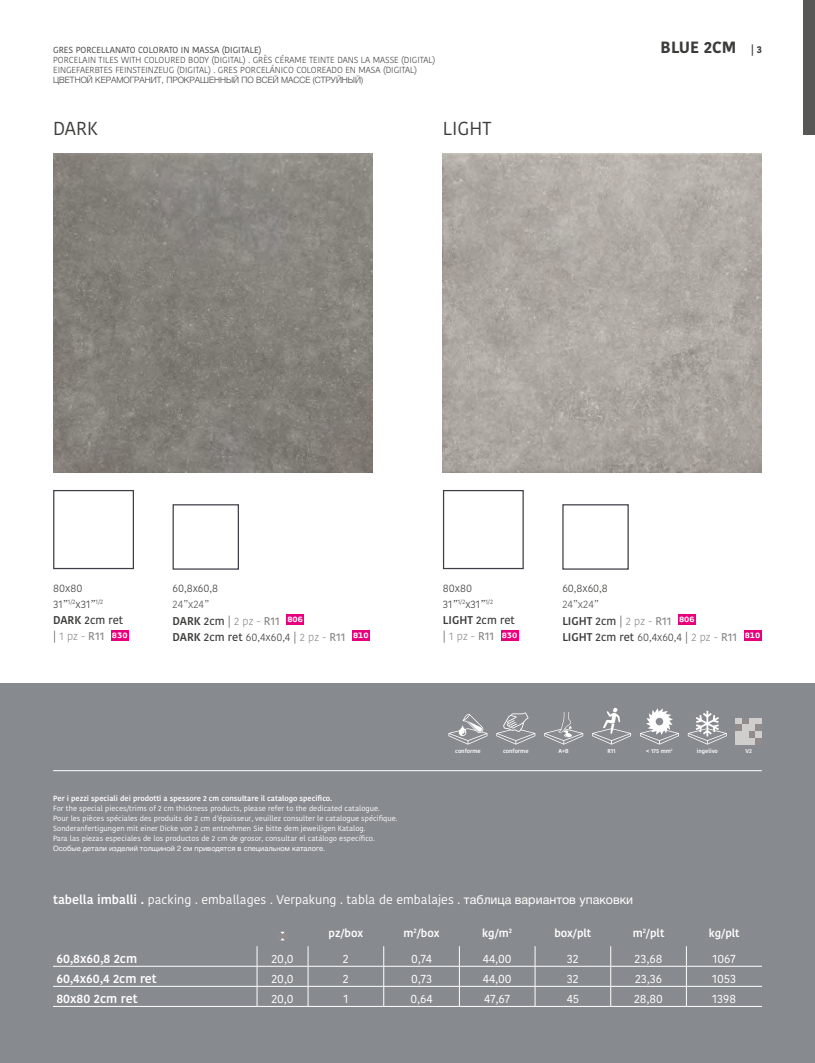
<style>
.page{position:relative;width:815px;height:1063px;background:#fff}
.page>*{position:absolute;margin:0;border:0;box-sizing:border-box;transform-origin:0 0}
.t1{font:18.75px "Kohinoor Bangla";color:#3c3c3b}
.t2{font:700 16.25px "Kohinoor Bangla";color:#3c3c3b}
.t3{font:12.5px "Kohinoor Bangla";color:#fff}
.t4{font:12.38px "Kohinoor Bangla";color:#fff}
.t5{font:600 12.38px "Kohinoor Bangla";color:#fff}
.t6{font:300 11.25px/16.2px "Kohinoor Bangla";color:#3c3c3b}
.t7{font:600 11.12px "Kohinoor Bangla";color:#fff}
.t8{font:700 10px "Kohinoor Bangla";color:#3c3c3b}
.t9{font:300 8.75px/10px "Kohinoor Bangla";color:#3c3c3b}
.t10{font:300 8.75px "Helvetica Neue LTCYR";color:#3c3c3b}
.t11{font:8.75px "Kohinoor Bangla";color:#3c3c3b}
.t12{font:7.5px/10px "Kohinoor Bangla";color:#fff}
.t13{font:600 7.5px "Kohinoor Bangla";color:#fff}
.t14{font:7.5px "Helvetica Neue LTCYR";color:#fff}
.t15{font:600 5.75px "Kohinoor Bangla";color:#fff}
.t16{font:600 3.38px "Kohinoor Bangla";color:#fff}
.s1{font-weight:600}
.s2{font-weight:500}
.s3{color:#878787}
.s4{font-weight:500;color:#878787}
.s5{color:#575756}
.s6{font-family:"Helvetica Neue LTCYR"}
</style>
<div class="page">
<div style="left:803px;top:0;width:12px;height:135px;background:#575756"></div>
<div style="left:0;top:684px;width:815px;height:379px;background:#878a8e"></div>
<hr style="left:53px;top:770px;width:709px;height:1px;background:#fff">
<hr style="left:53px;top:966px;width:204px;height:1px;background:#fff">
<hr style="left:257px;top:966px;width:51px;height:1px;background:#fff">
<hr style="left:308px;top:966px;width:76px;height:1px;background:#fff">
<hr style="left:384px;top:966px;width:75px;height:1px;background:#fff">
<hr style="left:459px;top:966px;width:76px;height:1px;background:#fff">
<hr style="left:535px;top:966px;width:76px;height:1px;background:#fff">
<hr style="left:611px;top:966px;width:75px;height:1px;background:#fff">
<hr style="left:686px;top:966px;width:76px;height:1px;background:#fff">
<hr style="left:53px;top:986px;width:204px;height:1px;background:#fff">
<hr style="left:257px;top:986px;width:51px;height:1px;background:#fff">
<svg style="left:257px;top:946px;width:1px;height:60px"></svg>
<hr style="left:308px;top:986px;width:76px;height:1px;background:#fff">
<svg style="left:308px;top:946px;width:1px;height:60px"></svg>
<hr style="left:384px;top:986px;width:75px;height:1px;background:#fff">
<svg style="left:383px;top:946px;width:1px;height:60px"></svg>
<hr style="left:459px;top:986px;width:76px;height:1px;background:#fff">
<svg style="left:459px;top:946px;width:1px;height:60px"></svg>
<hr style="left:535px;top:986px;width:76px;height:1px;background:#fff">
<svg style="left:535px;top:946px;width:1px;height:60px"></svg>
<hr style="left:611px;top:986px;width:75px;height:1px;background:#fff">
<svg style="left:610px;top:946px;width:1px;height:60px"></svg>
<hr style="left:686px;top:986px;width:76px;height:1px;background:#fff">
<svg style="left:686px;top:946px;width:1px;height:60px"></svg>
<hr style="left:53px;top:1006px;width:204px;height:1px;background:#fff">
<hr style="left:257px;top:1006px;width:51px;height:1px;background:#fff">
<hr style="left:308px;top:1006px;width:76px;height:1px;background:#fff">
<hr style="left:384px;top:1006px;width:75px;height:1px;background:#fff">
<hr style="left:459px;top:1006px;width:76px;height:1px;background:#fff">
<hr style="left:535px;top:1006px;width:76px;height:1px;background:#fff">
<hr style="left:611px;top:1006px;width:75px;height:1px;background:#fff">
<hr style="left:686px;top:1006px;width:76px;height:1px;background:#fff">
<svg style="left:280px;top:932px;width:5px;height:8px"></svg>
<div style="left:742px;top:718px;width:7px;height:6px;background:#918c8b"></div>
<div style="left:742px;top:725px;width:7px;height:6px;background:#d0cecd"></div>
<svg style="left:736px;top:718px;width:6px;height:20px"></svg>
<div style="left:742px;top:732px;width:7px;height:6px;background:#d0cecd"></div>
<svg style="left:749px;top:718px;width:13px;height:20px"></svg>
<div style="left:736px;top:738px;width:6px;height:7px;background:#d0cecd"></div>
<div style="left:742px;top:738px;width:7px;height:7px;background:#d0cecd"></div>
<div style="left:749px;top:738px;width:6px;height:7px;background:#d0cecd"></div>
<div style="left:756px;top:738px;width:6px;height:7px;background:#918c8b"></div>
<img style="left:443px;top:153px;width:319px;height:319px">
<img style="left:53px;top:153px;width:319px;height:319px">
<div style="left:443px;top:490px;width:81px;height:79px;background:#fff;border:1px solid #3e3f46"></div>
<div style="left:562px;top:504px;width:67px;height:66px;background:#fff;border:1px solid #3e3f46"></div>
<div style="left:501px;top:630px;width:17px;height:10px;background:#e6007d"></div>
<div style="left:678px;top:614px;width:18px;height:11px;background:#e6007d"></div>
<div style="left:744px;top:630px;width:17px;height:11px;background:#e6007d"></div>
<div style="left:53px;top:490px;width:81px;height:79px;background:#fff;border:1px solid #3e3f46"></div>
<div style="left:173px;top:504px;width:66px;height:66px;background:#fff;border:1px solid #3e3f46"></div>
<div style="left:111px;top:630px;width:18px;height:10px;background:#e6007d"></div>
<div style="left:286px;top:614px;width:18px;height:11px;background:#e6007d"></div>
<div style="left:352px;top:630px;width:18px;height:11px;background:#e6007d"></div>
<svg style="left:448px;top:714px;width:39px;height:31px"></svg>
<svg style="left:496px;top:712px;width:39px;height:33px"></svg>
<svg style="left:544px;top:712px;width:39px;height:33px"></svg>
<svg style="left:592px;top:707px;width:39px;height:38px"></svg>
<svg style="left:688px;top:711px;width:39px;height:34px"></svg>
<svg style="left:640px;top:708px;width:39px;height:37px"></svg>
<p class="t11" style="left:53px;top:43px;width:210px">GRES PORCELLANATO COLORATO IN MASSA (DIGITALE)</p>
<p class="t9" style="left:53px;top:55px;width:384px">PORCELAIN TILES WITH COLOURED BODY (DIGITAL) . GRÈS CÉRAME TEINTE DANS LA MASSE (DIGITAL)<br>EINGEFAERBTES FEINSTEINZEUG (DIGITAL) . GRES PORCELÁNICO COLOREADO EN MASA (DIGITAL)</p>
<p class="t10" style="left:53px;top:75px;width:311px">ЦВЕТНОЙ КЕРАМОГРАНИТ, ПРОКРАШЕННЫЙ ПО ВСЕЙ МАССЕ (СТРУЙНЫЙ)</p>
<h1 class="t1" style="left:53px;top:114px;width:46px">DARK</h1>
<h1 class="t1" style="left:443px;top:114px;width:50px">LIGHT</h1>
<h2 class="t2" style="left:661px;top:33px;width:77px">BLUE 2CM</h2>
<h3 class="t8" style="left:751px;top:41px;width:12px">| 3</h3>
<h3 class="t6" style="left:53px;top:579px;width:76px">80x80<br>31”<sup>1/2</sup>x31”<sup>1/2<br></sup><span class="s1">DARK</span> <span class="s2">2cm ret </span>| <span class="s3">1 pz -</span> <span class="s4">R11</span> <sup>830</sup></h3>
<h3 class="t6" style="left:173px;top:580px;width:47px">60,8x60,8</h3>
<h3 class="t6" style="left:173px;top:596px;width:198px"><span class="s5">24”x24”<br></span><span class="s1">DARK</span> <span class="s2">2cm</span> | <span class="s3">2 pz -</span> <span class="s4">R11</span> <sup>806<br></sup><span class="s1">DARK</span> <span class="s2">2cm ret</span> 60,4x60,4 | <span class="s3">2 pz -</span> <span class="s4">R11</span> <sup>810</sup></h3>
<p class="t13" style="left:53px;top:792px;width:281px">Per i pezzi speciali dei prodotti a spessore 2 cm consultare il catalogo specifico.</p>
<p class="t12" style="left:53px;top:803px;width:346px">For the special pieces/trims of 2 cm thickness products, please refer to the dedicated catalogue.<br>Pour les pièces spéciales des produits de 2 cm d’épaisseur, veuillez consulter le catalogue spécifique.<br>Sonderanfertigungen mit einer Dicke von 2 cm entnehmen Sie bitte dem jeweiligen Katalog.<br>Para las piezas especiales de los productos de 2 cm de grosor, consultar el catálogo específico.</p>
<p class="t14" style="left:53px;top:844px;width:274px">Особые детали изделий толщиной 2 см приводятся в специальном каталоге.</p>
<h3 class="t6" style="left:443px;top:579px;width:76px">80x80<br>31”<sup>1/2</sup>x31”<sup>1/2<br></sup><span class="s1">LIGHT</span> <span class="s2">2cm ret </span>| <span class="s3">1 pz -</span> <span class="s4">R11</span> <sup>830</sup></h3>
<h3 class="t6" style="left:562px;top:580px;width:47px">60,8x60,8</h3>
<h3 class="t6" style="left:562px;top:596px;width:199px"><span class="s5">24”x24”<br></span><span class="s1">LIGHT</span> <span class="s2">2cm</span> | <span class="s3">2 pz -</span> <span class="s4">R11</span> <sup>806<br></sup><span class="s1">LIGHT</span> <span class="s2">2cm ret</span> 60,4x60,4 | <span class="s3">2 pz -</span> <span class="s4">R11</span> <sup>810</sup></h3>
<p class="t15" style="left:455px;top:746px;width:27px">conforme</p>
<p class="t15" style="left:503px;top:746px;width:27px">conforme</p>
<p class="t15" style="left:559px;top:746px;width:12px">A+B</p>
<p class="t15" style="left:607px;top:746px;width:10px">R11</p>
<p class="t15" style="left:646px;top:746px;width:26px">&lt; 175 mm</p>
<p class="t15" style="left:697px;top:746px;width:23px">ingelivo</p>
<p class="t16" style="left:671px;top:747px;width:3px">3</p>
<p class="t15" style="left:746px;top:746px;width:8px">V2</p>
<h3 class="t3" style="left:53px;top:890px;width:582px"><span class="s1">tabella imballi .</span> packing . emballages . Verpakung . tabla de embalajes . <span class="s6">таблица вариантов упаковки</span></h3>
<h3 class="t7" style="left:329px;top:924px;width:36px">pz/box</h3>
<h3 class="t7" style="left:404px;top:924px;width:37px">m<sup>2</sup>/box</h3>
<h3 class="t7" style="left:482px;top:924px;width:31px">kg/m<sup>2</sup></h3>
<h3 class="t7" style="left:554px;top:924px;width:38px">box/plt</h3>
<h3 class="t7" style="left:633px;top:924px;width:33px">m<sup>2</sup>/plt</h3>
<h3 class="t7" style="left:709px;top:924px;width:32px">kg/plt</h3>
<h3 class="t5" style="left:56px;top:948px;width:82px">60,8x60,8 2cm</h3>
<h3 class="t4" style="left:271px;top:949px;width:24px">20,0</h3>
<h3 class="t4" style="left:343px;top:949px;width:7px">2</h3>
<h3 class="t4" style="left:411px;top:949px;width:23px">0,74</h3>
<h3 class="t4" style="left:483px;top:949px;width:30px">44,00</h3>
<h3 class="t4" style="left:567px;top:949px;width:13px">32</h3>
<h3 class="t4" style="left:635px;top:949px;width:29px">23,68</h3>
<h3 class="t4" style="left:712px;top:949px;width:25px">1067</h3>
<h3 class="t5" style="left:56px;top:968px;width:102px">60,4x60,4 2cm ret</h3>
<h3 class="t4" style="left:271px;top:969px;width:24px">20,0</h3>
<h3 class="t4" style="left:343px;top:969px;width:7px">2</h3>
<h3 class="t4" style="left:411px;top:969px;width:22px">0,73</h3>
<h3 class="t4" style="left:483px;top:969px;width:30px">44,00</h3>
<h3 class="t4" style="left:567px;top:969px;width:13px">32</h3>
<h3 class="t4" style="left:635px;top:969px;width:29px">23,36</h3>
<h3 class="t4" style="left:712px;top:969px;width:25px">1053</h3>
<h3 class="t5" style="left:56px;top:988px;width:83px">80x80 2cm ret</h3>
<h3 class="t4" style="left:271px;top:989px;width:24px">20,0</h3>
<h3 class="t4" style="left:343px;top:989px;width:7px">1</h3>
<h3 class="t4" style="left:411px;top:989px;width:24px">0,64</h3>
<h3 class="t4" style="left:484px;top:989px;width:28px">47,67</h3>
<h3 class="t4" style="left:567px;top:989px;width:14px">45</h3>
<h3 class="t4" style="left:634px;top:989px;width:30px">28,80</h3>
<h3 class="t4" style="left:712px;top:989px;width:25px">1398</h3>
</div>
